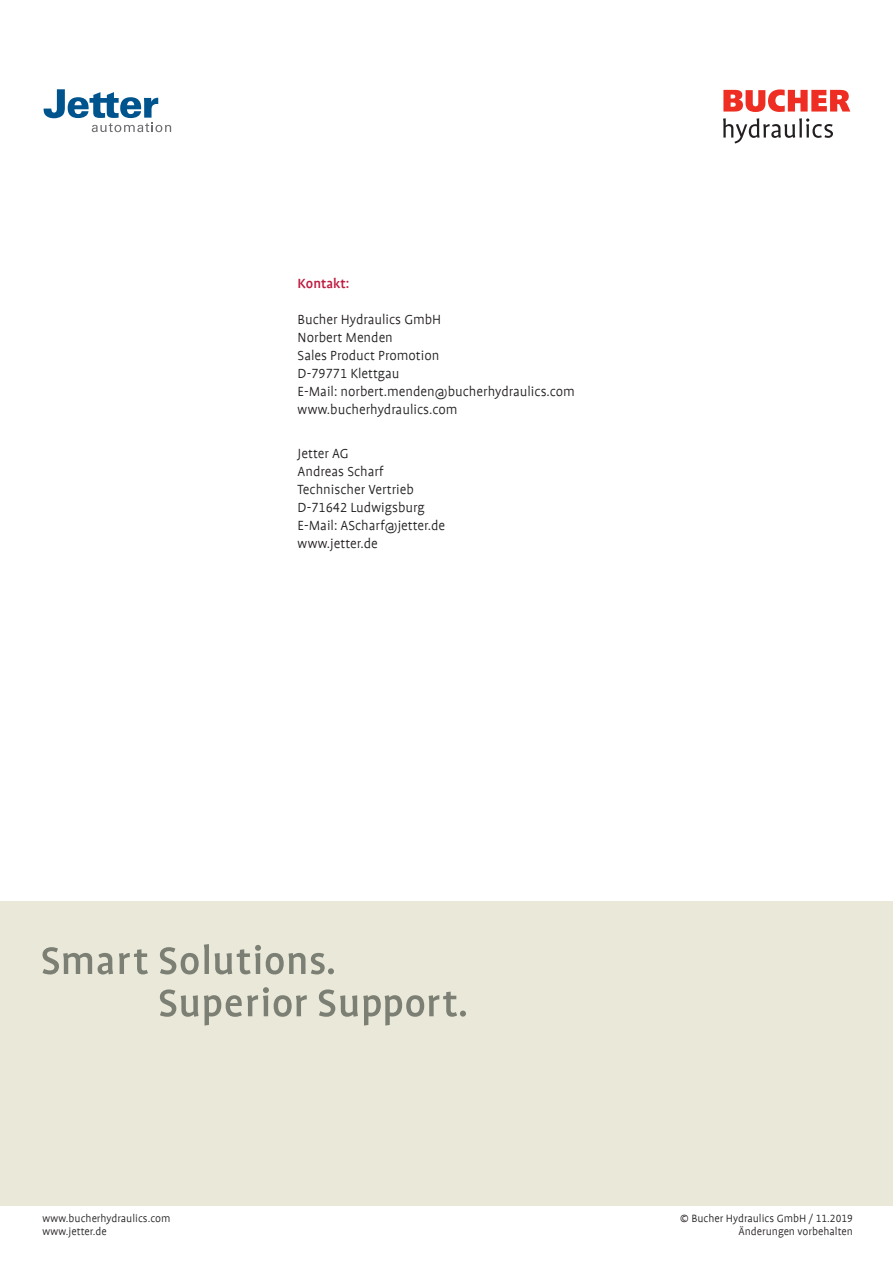
<style>
.page{position:relative;width:893px;height:1263px;background:#fff}
.page>*{position:absolute;margin:0;border:0;box-sizing:border-box;transform-origin:0 0}
.t1{font:300 15px/18px "Profile Offc Pro";color:#231f20}
.t2{font:500 15px "Profile Offc Pro";color:#be1b40}
.t3{font:300 12px/13.5px "Profile Offc Pro";color:#231f20;text-align:right}
</style>
<div class="page">
<svg style="left:723px;top:89px;width:127px;height:23px"></svg>
<svg style="left:723px;top:118px;width:110px;height:25px"></svg>
<svg style="left:44px;top:89px;width:127px;height:43px"></svg>
<div style="left:0;top:901px;width:893px;height:304px;background:#e9e8d9"></div>
<svg style="left:160px;top:987px;width:306px;height:38px"></svg>
<svg style="left:43px;top:944px;width:291px;height:30px"></svg>
<p class="t2" style="left:298px;top:275px;width:53px">Kontakt:</p>
<p class="t1" style="left:298px;top:311px;width:279px">Bucher Hydraulics GmbH<br>Norbert Menden<br>Sales Product Promotion<br>D-79771 Klettgau<br>E-Mail: norbert.menden@bucherhydraulics.com www.bucherhydraulics.com</p>
<p class="t1" style="left:298px;top:445px;width:149px">Jetter AG<br>Andreas Scharf<br>Technischer Vertrieb<br>D-71642 Ludwigsburg<br>E-Mail: AScharf@jetter.de www.jetter.de</p>
<p class="t3" style="left:43px;top:1211px;width:129px;text-align:left">www.bucherhydraulics.com www.jetter.de</p>
<p class="t3" style="left:680px;top:1211px;width:174px">© Bucher Hydraulics GmbH / 11.2019<br>Änderungen vorbehalten</p>
</div>
